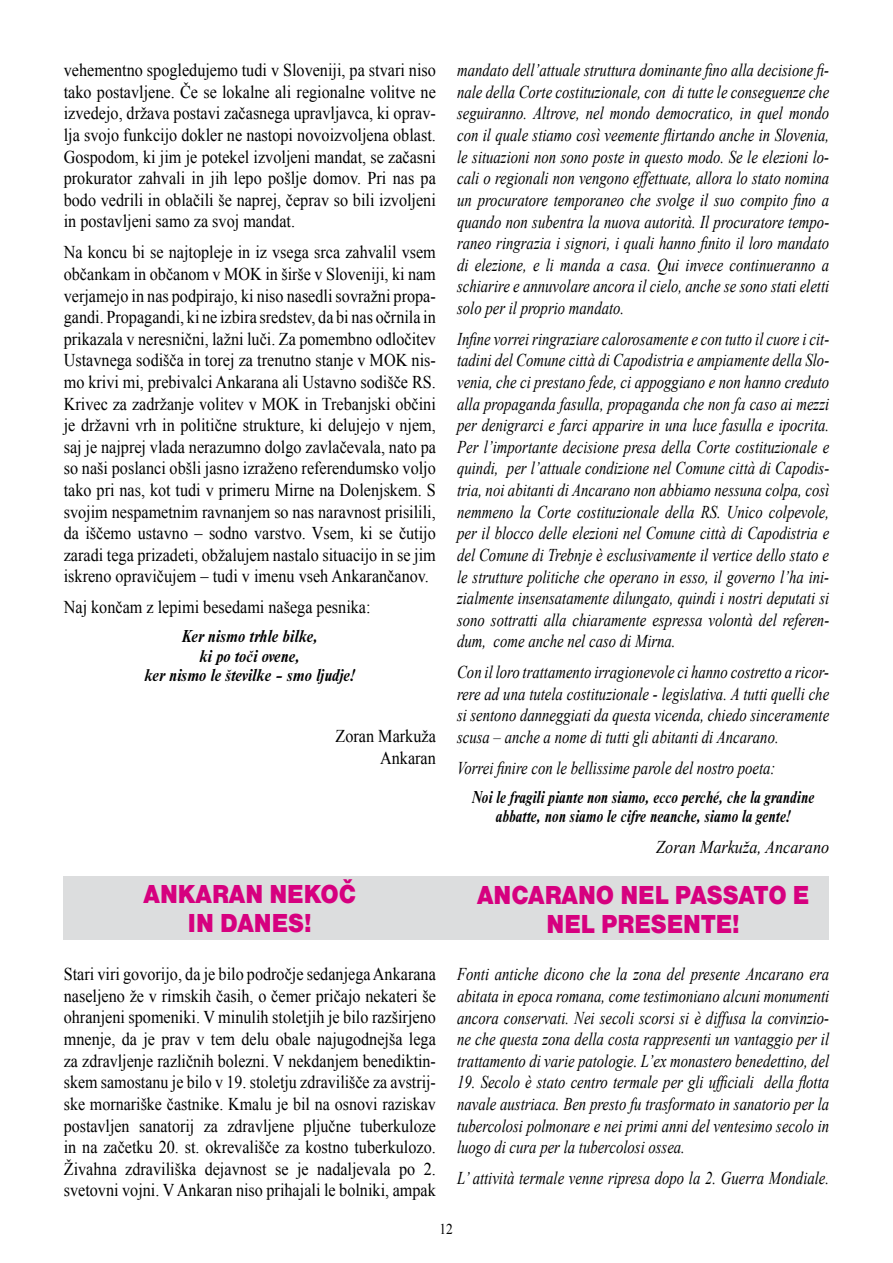
<style>
.page{position:relative;width:893px;height:1263px;background:#fff}
.page>*{position:absolute;margin:0;border:0;box-sizing:border-box;transform-origin:0 0}
.t1{font:27px/28.5px "Nimbus San DEE Blac";color:#d6007f;text-align:center;scale:.9 1}
.t2{font:italic 18px/21.6px "Times New Roman";color:#000;text-align:justify;scale:.82 1}
.t3{font:18px/21.6px "Times New Roman";color:#000;text-align:justify;scale:.9 1}
.t4{font:italic 700 18px/19.5px "Nimbus Rom DEE";color:#000;text-align:center;scale:.82 1}
.t5{font:italic 700 18px/19.5px "Nimbus Rom DEE";color:#000;text-align:center;scale:.9 1}
.t6{font:italic 18px "Times New Roman";color:#000;scale:.9 1}
.t7{font:15px "Times New Roman";color:#000;scale:.9 1}
</style>
<div class="page">
<div style="left:64px;top:876px;width:765px;height:64px;background:#dcddde"></div>
<p class="t3" style="left:64px;top:59px;width:415px">vehementno spogledujemo tudi v Sloveniji, pa stvari niso tako postavljene. Če se lokalne ali regionalne volitve ne izvedejo, država postavi začasnega upravljavca, ki oprav&shy;lja svojo funkcijo dokler ne nastopi novoizvoljena oblast.<br>Gospodom, ki jim je potekel izvoljeni mandat, se začasni prokurator zahvali in jih lepo pošlje domov. Pri nas pa bodo vedrili in oblačili še naprej, čeprav so bili izvoljeni in postavljeni samo za svoj mandat.</p>
<p class="t3" style="left:64px;top:241px;width:415px">Na koncu bi se najtopleje in iz vsega srca zahvalil vsem občankam in občanom v MOK in širše v Sloveniji, ki nam verjamejo in nas podpirajo, ki niso nasedli sovražni propa&shy;gandi. Propagandi, ki ne izbira sredstev, da bi nas očrnila in prikazala v neresnični, lažni luči. Za pomembno odločitev Ustavnega sodišča in torej za trenutno stanje v MOK nis&shy;mo krivi mi, prebivalci Ankarana ali Ustavno sodišče RS.<br>Krivec za zadržanje volitev v MOK in Trebanjski občini je državni vrh in politične strukture, ki delujejo v njem, saj je najprej vlada nerazumno dolgo zavlačevala, nato pa so naši poslanci obšli jasno izraženo referendumsko voljo tako pri nas, kot tudi v primeru Mirne na Dolenjskem. S svojim nespametnim ravnanjem so nas naravnost prisilili, da iščemo ustavno – sodno varstvo. Vsem, ki se čutijo zaradi tega prizadeti, obžalujem nastalo situacijo in se jim iskreno opravičujem – tudi v imenu vseh Ankarančanov.</p>
<p class="t3" style="left:64px;top:596px;width:342px">Naj končam z lepimi besedami našega pesnika:</p>
<p class="t5" style="left:144px;top:627px;width:236px">Ker nismo trhle bilke,<br>ki po toči ovene,<br>ker nismo le številke – smo ljudje!</p>
<p class="t3" style="left:336px;top:725px;width:113px;text-align:right">Zoran Markuža<br>Ankaran</p>
<h1 class="t1" style="left:144px;top:880px;width:237px">ANKARAN NEKOČ<br>IN DANES!</h1>
<p class="t3" style="left:64px;top:963px;width:415px">Stari viri govorijo, da je bilo področje sedanjega Ankarana naseljeno že v rimskih časih, o čemer pričajo nekateri še ohranjeni spomeniki. V minulih stoletjih je bilo razširjeno mnenje, da je prav v tem delu obale najugodnejša lega za zdravljenje različnih bolezni. V nekdanjem benediktin&shy;skem samostanu je bilo v 19. stoletju zdravilišče za avstrij&shy;ske mornariške častnike. Kmalu je bil na osnovi raziskav postavljen sanatorij za zdravljene pljučne tuberkuloze in na začetku 20. st. okrevališče za kostno tuberkulozo.<br>Živahna zdraviliška dejavnost se je nadaljevala po 2. svetovni vojni. V Ankaran niso prihajali le bolniki, ampak</p>
<p class="t2" style="left:457px;top:59px;width:455px">mandato dell’attuale struttura dominante fino alla decisione fi&shy;nale della Corte costituzionale, con di tutte le conseguenze che seguiranno. Altrove, nel mondo democratico, in quel mondo con il quale stiamo così veemente flirtando anche in Slovenia, le situazioni non sono poste in questo modo. Se le elezioni lo&shy;cali o regionali non vengono effettuate, allora lo stato nomina un procuratore temporaneo che svolge il suo compito fino a quando non subentra la nuova autorità. Il procuratore tempo&shy;raneo ringrazia i signori, i quali hanno finito il loro mandato di elezione, e li manda a casa. Qui invece continueranno a schiarire e annuvolare ancora il cielo, anche se sono stati eletti solo per il proprio mandato.</p>
<p class="t2" style="left:457px;top:328px;width:455px">Infine vorrei ringraziare calorosamente e con tutto il cuore i cit&shy;tadini del Comune città di Capodistria e ampiamente della Slo&shy;venia, che ci prestano fede, ci appoggiano e non hanno creduto alla propaganda fasulla, propaganda che non fa caso ai mezzi per denigrarci e farci apparire in una luce fasulla e ipocrita.<br>Per l’importante decisione presa della Corte costituzionale e quindi, per l’attuale condizione nel Comune città di Capodis&shy;tria, noi abitanti di Ancarano non abbiamo nessuna colpa, così nemmeno la Corte costituzionale della RS. Unico colpevole, per il blocco delle elezioni nel Comune città di Capodistria e del Comune di Trebnje è esclusivamente il vertice dello stato e le strutture politiche che operano in esso, il governo l’ha ini&shy;zialmente insensatamente dilungato, quindi i nostri deputati si sono sottratti alla chiaramente espressa volontà del referen&shy;dum, come anche nel caso di Mirna.</p>
<p class="t2" style="left:457px;top:661px;width:455px">Con il loro trattamento irragionevole ci hanno costretto a ricor&shy;rere ad una tutela costituzionale - legislativa. A tutti quelli che si sentono danneggiati da questa vicenda, chiedo sinceramente scusa – anche a nome di tutti gli abitanti di Ancarano.</p>
<p class="t2" style="left:457px;top:757px;width:390px">Vorrei finire con le bellissime parole del nostro poeta:</p>
<p class="t4" style="left:472px;top:788px;width:419px">Noi le fragili piante non siamo, ecco perché, che la grandine abbatte, non siamo le cifre neanche, siamo la gente!</p>
<p class="t6" style="left:656px;top:835px;width:194px">Zoran Markuža, Ancarano</p>
<h1 class="t1" style="left:477px;top:881px;width:371px">ANCARANO NEL PASSATO E<br>NEL PRESENTE!</h1>
<p class="t2" style="left:457px;top:963px;width:455px">Fonti antiche dicono che la zona del presente Ancarano era abitata in epoca romana, come testimoniano alcuni monumenti ancora conservati. Nei secoli scorsi si è diffusa la convinzio&shy;ne che questa zona della costa rappresenti un vantaggio per il trattamento di varie patologie. L’ex monastero benedettino, del</p>
<p class="t2" style="left:457px;top:1071px;width:455px">19. Secolo è stato centro termale per gli ufficiali della flotta navale austriaca. Ben presto fu trasformato in sanatorio per la tubercolosi polmonare e nei primi anni del ventesimo secolo in luogo di cura per la tubercolosi ossea.</p>
<p class="t2" style="left:457px;top:1167px;width:455px">L’ attività termale venne ripresa dopo la 2. Guerra Mondiale.</p>
<p class="t7" style="left:439px;top:1219px;width:16px">12</p>
</div>
